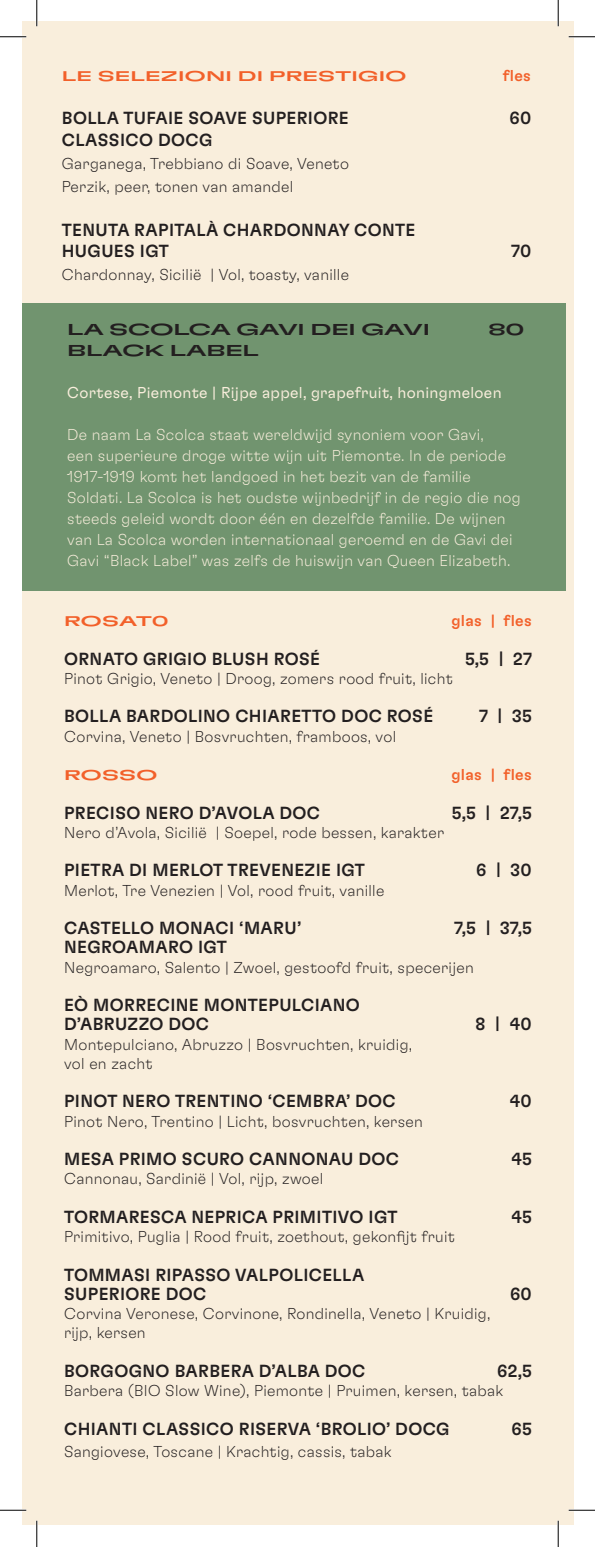
<style>
.page{position:relative;width:595px;height:1547px;background:#fff}
.page>*{position:absolute;margin:0;border:0;box-sizing:border-box;transform-origin:0 0}
.t1{font:500 17.5px/19.2px "GT Flexa";letter-spacing:.02em;color:#231f20}
.t2{font:100 15.75px/19.2px "GT Flexa";letter-spacing:.02em;color:#231f20}
.t3{font:100 15.75px/21px "GT Flexa";letter-spacing:.02em;color:#f9eedc}
.t4{font:300 15.75px "GT Flexa";letter-spacing:.02em;color:#f9eedc}
.t5{font:500 15.75px "GT Flexa X Expanded";letter-spacing:-.01em;color:#231f20}
.t6{font:500 15.75px "GT Flexa";letter-spacing:.02em;color:#f2602a}
.t7{font:500 14px "GT Flexa X Expanded";letter-spacing:.02em;color:#f2602a}
</style>
<div class="page">
<div style="left:22px;top:22px;width:550px;height:1503px;background:#f9eedc"></div>
<div style="left:22px;top:303px;width:543px;height:288px;background:#71946f"></div>
<hr style="left:0;top:36px;width:26px;height:2px;background:#fff">
<hr style="left:568px;top:36px;width:26px;height:2px;background:#fff">
<hr style="left:0;top:1509px;width:26px;height:2px;background:#fff">
<hr style="left:568px;top:1509px;width:26px;height:2px;background:#fff">
<hr style="left:36px;top:0;width:2px;height:26px;background:#fff">
<hr style="left:36px;top:1521px;width:2px;height:26px;background:#fff">
<hr style="left:557px;top:0;width:2px;height:26px;background:#fff">
<hr style="left:557px;top:1521px;width:2px;height:26px;background:#fff">
<svg style="left:0;top:36px;width:26px;height:1px"></svg>
<svg style="left:568px;top:36px;width:26px;height:1px"></svg>
<svg style="left:0;top:1510px;width:26px;height:1px"></svg>
<svg style="left:568px;top:1510px;width:26px;height:1px"></svg>
<svg style="left:36px;top:0;width:1px;height:26px"></svg>
<svg style="left:36px;top:1521px;width:1px;height:26px"></svg>
<svg style="left:557px;top:0;width:1px;height:26px"></svg>
<svg style="left:557px;top:1521px;width:1px;height:26px"></svg>
<p class="t7" style="left:62px;top:67px;width:346px">LE SELEZIONI DI PRESTIGIO</p>
<p class="t6" style="left:502px;top:65px;width:30px">fles</p>
<p class="t1" style="left:62px;top:108px;width:288px">BOLLA TUFAIE SOAVE SUPERIORE</p>
<p class="t1" style="left:509px;top:108px;width:23px">60</p>
<p class="t1" style="left:62px;top:130px;width:152px">CLASSICO DOCG</p>
<p class="t2" style="left:62px;top:152px;width:288px;line-height:22.8px">Garganega, Trebbiano di Soave, Veneto<br>Perzik, peer, tonen van amandel</p>
<p class="t1" style="left:62px;top:218px;width:355px;line-height:21.9px">TENUTA RAPITALÀ CHARDONNAY CONTE<br>HUGUES IGT</p>
<p class="t1" style="left:511px;top:241px;width:22px">70</p>
<p class="t2" style="left:62px;top:265px;width:288px">Chardonnay, Sicilië | Vol, toasty, vanille</p>
<p class="t5" style="left:67px;top:320px;width:364px">LA SCOLCA GAVI DEI GAVI</p>
<p class="t5" style="left:488px;top:320px;width:37px">80</p>
<p class="t5" style="left:67px;top:341px;width:193px">BLACK LABEL</p>
<p class="t4" style="left:67px;top:383px;width:435px">Cortese, Piemonte | Rijpe appel, grapefruit, honingmeloen</p>
<p class="t3" style="left:67px;top:424px;width:455px">De naam La Scolca staat wereldwijd synoniem voor Gavi,<br>een superieure droge witte wijn uit Piemonte. In de periode 1917-1919 komt het landgoed in het bezit van de familie Soldati. La Scolca is het oudste wijnbedrijf in de regio die nog steeds geleid wordt door één en dezelfde familie. De wijnen van La Scolca worden internationaal geroemd en de Gavi dei Gavi “Black Label” was zelfs de huiswijn van Queen Elizabeth.</p>
<p class="t7" style="left:64px;top:612px;width:106px">ROSAT0</p>
<p class="t6" style="left:451px;top:611px;width:82px">glas | fles</p>
<p class="t1" style="left:64px;top:648px;width:257px">ORNATO GRIGIO BLUSH ROSÉ</p>
<p class="t1" style="left:465px;top:648px;width:68px">5,5 | 27</p>
<p class="t2" style="left:64px;top:668px;width:390px">Pinot Grigio, Veneto | Droog, zomers rood fruit, licht</p>
<p class="t1" style="left:64px;top:706px;width:370px">BOLLA BARDOLINO CHIARETTO DOC ROSÉ</p>
<p class="t1" style="left:479px;top:706px;width:54px">7 | 35</p>
<p class="t2" style="left:64px;top:726px;width:333px">Corvina, Veneto | Bosvruchten, framboos, vol</p>
<p class="t7" style="left:64px;top:766px;width:95px">ROSSO</p>
<p class="t6" style="left:451px;top:765px;width:82px">glas | fles</p>
<p class="t1" style="left:64px;top:802px;width:257px">PRECISO NERO D’AVOLA DOC</p>
<p class="t1" style="left:451px;top:802px;width:81px">5,5 | 27,5</p>
<p class="t2" style="left:64px;top:822px;width:381px">Nero d’Avola, Sicilië | Soepel, rode bessen, karakter</p>
<p class="t1" style="left:64px;top:860px;width:302px">PIETRA DI MERLOT TREVENEZIE IGT</p>
<p class="t1" style="left:476px;top:860px;width:57px">6 | 30</p>
<p class="t2" style="left:64px;top:880px;width:321px">Merlot, Tre Venezien | Vol, rood fruit, vanille</p>
<p class="t1" style="left:64px;top:918px;width:239px">CASTELLO MONACI ‘MARU’</p>
<p class="t1" style="left:454px;top:918px;width:79px">7,5 | 37,5</p>
<p class="t1" style="left:64px;top:937px;width:164px">NEGROAMARO IGT</p>
<p class="t2" style="left:64px;top:957px;width:411px">Negroamaro, Salento | Zwoel, gestoofd fruit, specerijen</p>
<p class="t1" style="left:64px;top:995px;width:297px">EÒ MORRECINE MONTEPULCIANO<br>D’ABRUZZO DOC</p>
<p class="t1" style="left:475px;top:1014px;width:58px">8 | 40</p>
<p class="t2" style="left:64px;top:1034px;width:349px">Montepulciano, Abruzzo | Bosvruchten, kruidig, vol en zacht</p>
<p class="t1" style="left:64px;top:1091px;width:333px">PINOT NERO TRENTINO ‘CEMBRA’ DOC</p>
<p class="t1" style="left:509px;top:1091px;width:23px">40</p>
<p class="t2" style="left:64px;top:1111px;width:360px">Pinot Nero, Trentino | Licht, bosvruchten, kersen</p>
<p class="t1" style="left:64px;top:1149px;width:336px">MESA PRIMO SCURO CANNONAU DOC</p>
<p class="t1" style="left:511px;top:1149px;width:22px">45</p>
<p class="t2" style="left:64px;top:1169px;width:260px">Cannonau, Sardinië | Vol, rijp, zwoel</p>
<p class="t1" style="left:64px;top:1206px;width:335px">TORMARESCA NEPRICA PRIMITIVO IGT</p>
<p class="t1" style="left:511px;top:1206px;width:22px">45</p>
<p class="t2" style="left:64px;top:1226px;width:392px">Primitivo, Puglia | Rood fruit, zoethout, gekonfijt fruit</p>
<p class="t1" style="left:64px;top:1264px;width:301px">TOMMASI RIPASSO VALPOLICELLA<br>SUPERIORE DOC</p>
<p class="t1" style="left:510px;top:1283px;width:23px">60</p>
<p class="t2" style="left:64px;top:1303px;width:427px">Corvina Veronese, Corvinone, Rondinella, Veneto | Kruidig, rijp, kersen</p>
<p class="t1" style="left:64px;top:1360px;width:303px">BORGOGNO BARBERA D’ALBA DOC</p>
<p class="t1" style="left:497px;top:1360px;width:36px">62,5</p>
<p class="t2" style="left:64px;top:1380px;width:440px">Barbera (BIO Slow Wine), Piemonte | Pruimen, kersen, tabak</p>
<p class="t1" style="left:64px;top:1418px;width:387px">CHIANTI CLASSICO RISERVA ‘BROLIO’ DOCG</p>
<p class="t1" style="left:511px;top:1418px;width:22px">65</p>
<p class="t2" style="left:64px;top:1442px;width:329px">Sangiovese, Toscane | Krachtig, cassis, tabak</p>
</div>
